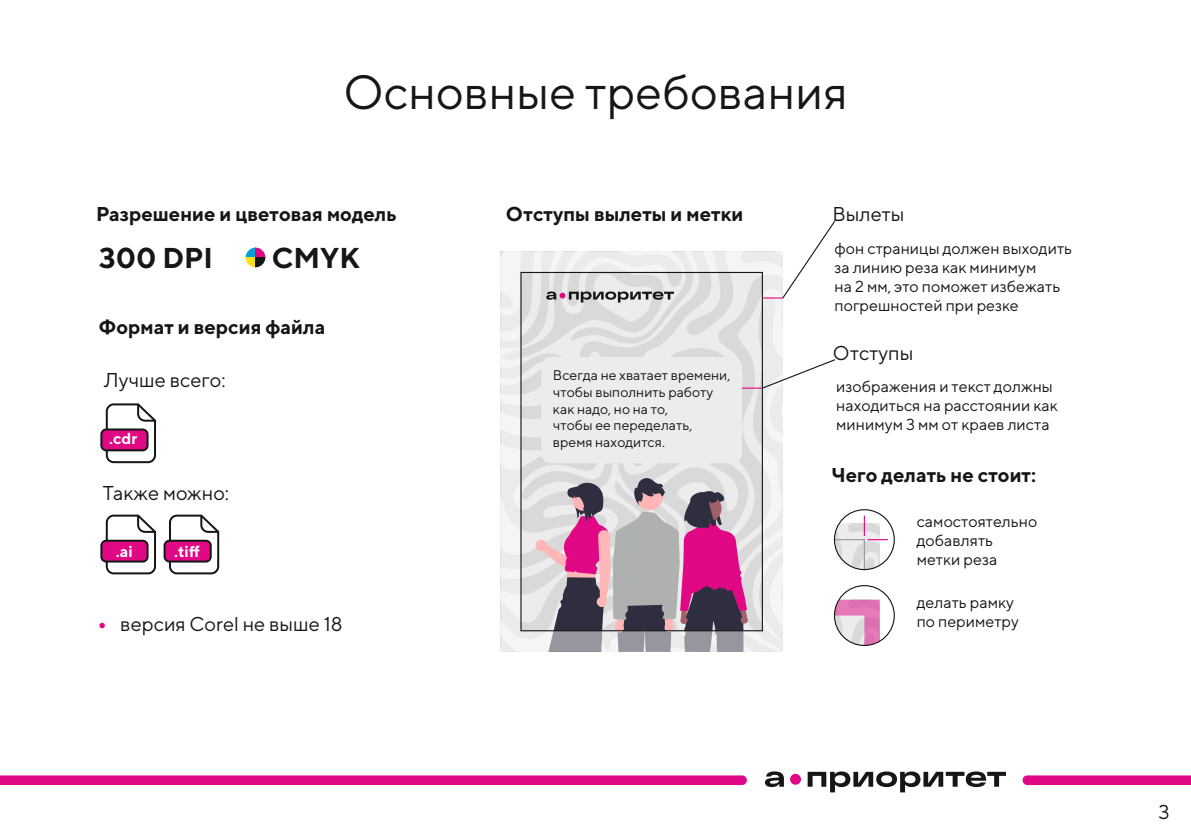
<style>
.page{position:relative;width:1191px;height:840px;background:#fff}
.page>*{position:absolute;margin:0;border:0;box-sizing:border-box;transform-origin:0 0}
.t1{font:48px "TT Norms";color:#151616}
.t2{font:700 28.6px "TT Norms";color:#151616}
.t3{font:700 20px "TT Norms";color:#151616}
.t4{font:20px "TT Norms";color:#151616}
.t5{font:16px/18.8px "TT Norms";color:#151616}
.t6{font:700 15.8px "TT Norms";color:#fff}
.t7{font:14px/16.6px "TT Norms";color:#151616}
</style>
<div class="page">
<svg style="left:0;top:775px;width:747px;height:9px"></svg>
<svg style="left:1022px;top:775px;width:168px;height:9px"></svg>
<div style="left:790px;top:773px;width:11px;height:11px;background:#e10886;border-radius:50%"></div>
<svg style="left:807px;top:771px;width:199px;height:21px"></svg>
<svg style="left:765px;top:771px;width:19px;height:15px"></svg>
<svg style="left:246px;top:247px;width:9px;height:10px"></svg>
<svg style="left:255px;top:247px;width:10px;height:10px"></svg>
<div style="left:246px;top:257px;width:9px;height:10px;background:#fbe116"></div>
<div style="left:255px;top:257px;width:10px;height:10px;background:#151616"></div>
<svg style="left:834px;top:523px;width:45px;height:46px"></svg>
<hr style="left:867px;top:538px;width:21px;height:2px;background:#e10886">
<hr style="left:863px;top:515px;width:2px;height:20px;background:#e10886">
<div style="left:834px;top:509px;width:61px;height:61px;border:1px solid #151616;border-radius:50%"></div>
<svg style="left:500px;top:251px;width:282px;height:400px"></svg>
<svg style="left:105px;top:403px;width:51px;height:61px"></svg>
<div style="left:100px;top:428px;width:49px;height:23px;background:#e10886;border:2px solid #151616;border-radius:5px"></div>
<svg style="left:105px;top:514px;width:51px;height:61px"></svg>
<div style="left:100px;top:539px;width:49px;height:23px;background:#e10886;border:2px solid #151616;border-radius:5px"></div>
<svg style="left:168px;top:514px;width:52px;height:61px"></svg>
<div style="left:164px;top:539px;width:48px;height:23px;background:#e10886;border:2px solid #151616;border-radius:5px"></div>
<svg style="left:99px;top:622px;width:6px;height:6px"></svg>
<svg style="left:834px;top:599px;width:45px;height:46px"></svg>
<div style="left:834px;top:584px;width:61px;height:61px;border:1px solid #151616;border-radius:50%"></div>
<div style="left:520px;top:272px;width:243px;height:359px;border:1px solid #151616"></div>
<svg style="left:546px;top:291px;width:128px;height:11px"></svg>
<div style="left:541px;top:356px;width:201px;height:107px;background:#ececec;border-radius:10px"></div>
<svg style="left:762px;top:221px;width:73px;height:78px"></svg>
<svg style="left:742px;top:358px;width:94px;height:31px"></svg>
<h1 class="t1" style="left:343px;top:62px;width:506px">Основные требования</h1>
<p class="t3" style="left:506px;top:202px;width:239px">Отступы вылеты и метки</p>
<p class="t3" style="left:96px;top:202px;width:302px">Разрешение и цветовая модель</p>
<h2 class="t2" style="left:99px;top:240px;width:115px">300 DPI</h2>
<p class="t4" style="left:832px;top:202px;width:74px">Вылеты</p>
<h2 class="t2" style="left:272px;top:240px;width:89px">CMYK</h2>
<p class="t5" style="left:834px;top:239px;width:239px">фон страницы должен выходить за линию реза как минимум<br>на 2 мм, это поможет избежать погрешностей при резке</p>
<p class="t3" style="left:99px;top:314px;width:228px">Формат и версия файла</p>
<p class="t4" style="left:104px;top:367px;width:123px">Лучше всего:</p>
<p class="t6" style="left:109px;top:428px;width:30px">.cdr</p>
<p class="t4" style="left:103px;top:481px;width:128px">Также можно:</p>
<p class="t6" style="left:116px;top:541px;width:18px">.ai</p>
<p class="t6" style="left:174px;top:541px;width:27px">.tiff</p>
<p class="t4" style="left:120px;top:611px;width:224px">версия Corel не выше 18</p>
<p class="t7" style="left:553px;top:367px;width:179px">Всегда не хватает времени, чтобы выполнить работу как надо, но на то,<br>чтобы ее переделать, время находится.</p>
<p class="t4" style="left:833px;top:340px;width:82px">Отступы</p>
<p class="t5" style="left:836px;top:377px;width:223px">изображения и текст должны находиться на расстоянии как минимум 3 мм от краев листа</p>
<p class="t3" style="left:831px;top:462px;width:206px">Чего делать не стоит:</p>
<p class="t5" style="left:916px;top:511px;width:122px">самостоятельно добавлять метки реза</p>
<p class="t5" style="left:916px;top:592px;width:104px">делать рамку по периметру</p>
<p class="t4" style="left:1158px;top:799px;width:13px">3</p>
</div>
